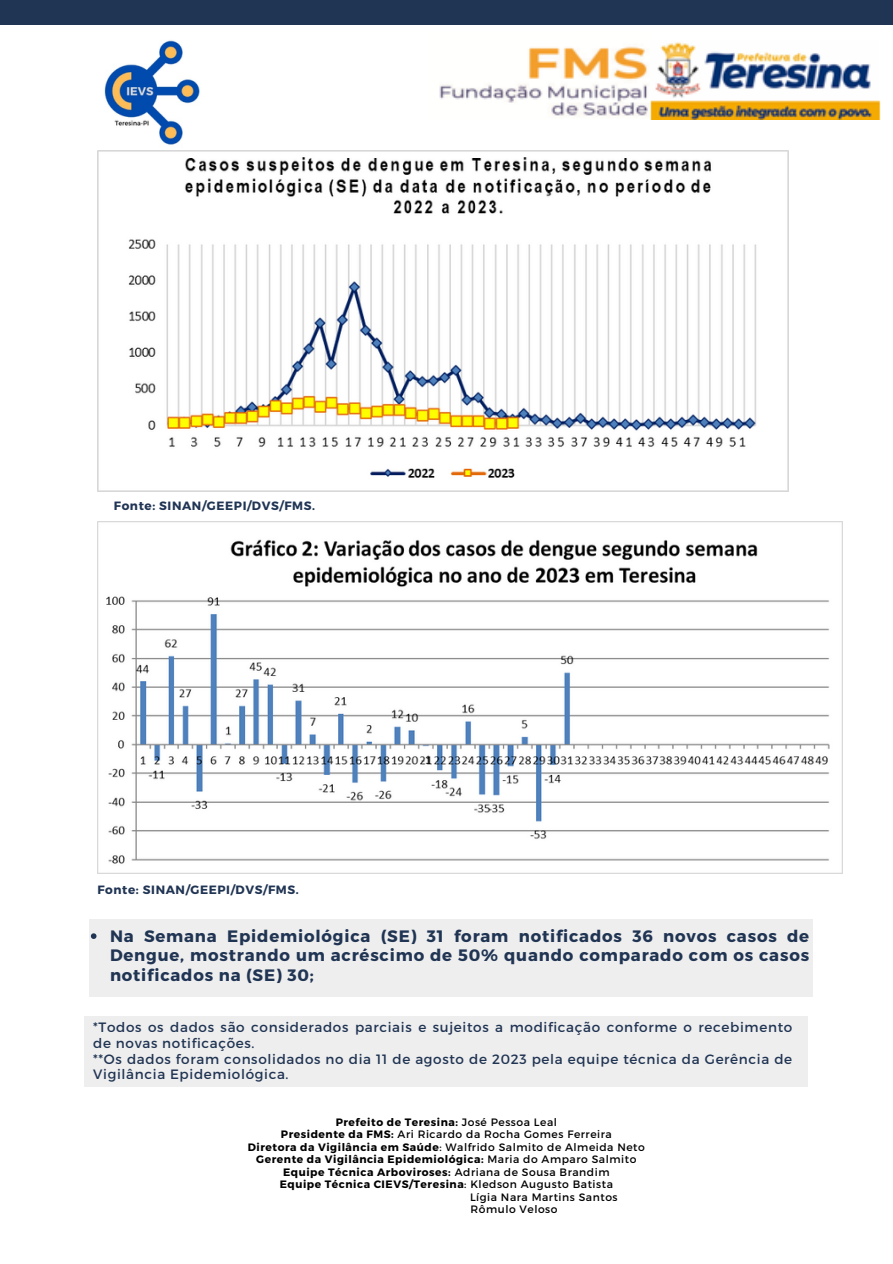
<style>
.page{position:relative;width:893px;height:1264px;background:#fff}
.page>*{position:absolute;margin:0;border:0;box-sizing:border-box;transform-origin:0 0}
.t1{font:700 16.5px/19px "Montserrat";letter-spacing:.05em;color:#203453;text-align:justify}
.t2{font:13.5px/15.8px "Montserrat";letter-spacing:.05em;color:#203453}
.t3{font:700 12px "Montserrat";letter-spacing:.05em;color:#203453}
.t4{font:700 10.65px "Montserrat";letter-spacing:.05em;color:#000}
.t5{font:10.65px "Montserrat";letter-spacing:.05em;color:#000}
.s1{font-weight:400}
.s2{font-weight:700}
</style>
<div class="page">
<div style="left:0;top:0;width:892px;height:25px;background:#203453"></div>
<img style="left:104px;top:40px;width:96px;height:105px">
<img style="left:439px;top:42px;width:442px;height:78px">
<div style="left:89px;top:919px;width:723px;height:77px;background:#eee"></div>
<div style="left:85px;top:1015px;width:723px;height:71px;background:#eee"></div>
<img style="left:97px;top:150px;width:691px;height:341px">
<img style="left:97px;top:521px;width:745px;height:352px">
<svg style="left:91px;top:933px;width:5px;height:5px"></svg>
<p class="t3" style="left:114px;top:498px;width:203px">Fonte: SINAN/GEEPI/DVS/FMS.</p>
<p class="t3" style="left:97px;top:881px;width:203px">Fonte: SINAN/GEEPI/DVS/FMS.</p>
<p class="t1" style="left:110px;top:926px;width:700px">Na Semana Epidemiológica (SE) 31 foram notificados 36 novos casos de Dengue, mostrando um acréscimo de 50% quando comparado com os casos notificados na (SE) 30;</p>
<p class="t2" style="left:93px;top:1018px;width:700px">*Todos os dados são considerados parciais e sujeitos a modificação conforme o recebimento de novas notificações.</p>
<p class="t2" style="left:93px;top:1050px;width:700px">**Os dados foram consolidados no dia 11 de agosto de 2023 pela equipe técnica da Gerência de<br>Vigilância Epidemiológica.</p>
<p class="t4" style="left:336px;top:1114px;width:223px">Prefeito de Teresina: <span class="s1">José Pessoa Leal</span></p>
<p class="t5" style="left:281px;top:1127px;width:332px"><span class="s2">Presidente da FMS:</span> Ari Ricardo da Rocha Gomes Ferreira</p>
<p class="t5" style="left:248px;top:1139px;width:398px"><span class="s2">Diretora da Vigilância em Saúde</span>: Walfrido Salmito de Almeida Neto</p>
<p class="t4" style="left:256px;top:1152px;width:381px">Gerente da Vigilância Epidemiológica: <span class="s1">Maria do Amparo Salmito</span></p>
<p class="t4" style="left:283px;top:1165px;width:328px">Equipe Técnica Arboviroses: <span class="s1">Adriana de Sousa Brandim</span></p>
<p class="t4" style="left:280px;top:1177px;width:334px">Equipe Técnica CIEVS/Teresina<span class="s1">: Kledson Augusto Batista</span></p>
<p class="t5" style="left:470px;top:1190px;width:149px">Lígia Nara Martins Santos</p>
<p class="t5" style="left:470px;top:1202px;width:88px">Rômulo Veloso</p>
</div>
